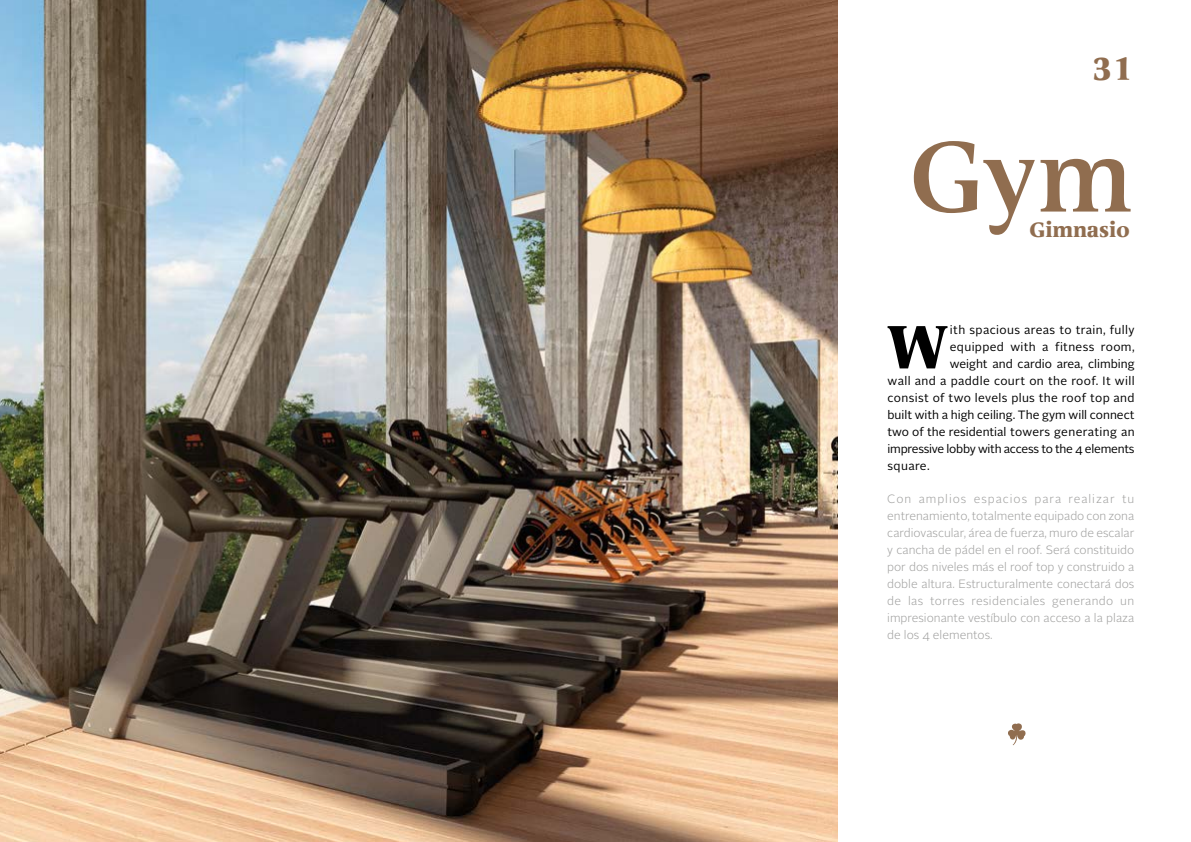
<style>
.page{position:relative;width:1191px;height:842px;background:#fff}
.page>*{position:absolute;margin:0;border:0;box-sizing:border-box;transform-origin:0 0}
.t1{font:500 100px "Alinea Serif";color:#906d4f}
.t2{font:700 61.1px "Alinea Serif";color:#000}
.t3{font:700 32px "Alinea Serif";color:#906d4f}
.t4{font:700 21px "Alinea Serif";color:#906d4f}
.t5{font:300 12px/17px "Alright Sans";color:#9d9d9c;text-align:justify}
.t6{font:12px "Alright Sans";letter-spacing:.015em;color:#000}
.t7{font:12px "Alright Sans";letter-spacing:-.02em;color:#000}
</style>
<div class="page">
<img style="left:0;top:0;width:838px;height:842px">
<svg style="left:1008px;top:723px;width:18px;height:22px"></svg>
<h3 class="t3" style="left:1092px;top:50px;width:44px">31</h3>
<h1 class="t1" style="left:910px;top:117px;width:223px">Gym</h1>
<h3 class="t4" style="left:1029px;top:217px;width:101px">Gimnasio</h3>
<h2 class="t2" style="left:887px;top:311px;width:61px">W</h2>
<p class="t6" style="left:949px;top:322px;width:186px">ith spacious areas to train, fully</p>
<p class="t6" style="left:949px;top:339px;width:186px">equipped with a fitness room,</p>
<p class="t6" style="left:949px;top:356px;width:186px">weight and cardio area, climbing</p>
<p class="t6" style="left:887px;top:373px;width:248px">wall and a paddle court on the roof. It will</p>
<p class="t6" style="left:887px;top:390px;width:248px">consist of two levels plus the roof top and</p>
<p class="t6" style="left:887px;top:407px;width:248px">built with a high ceiling. The gym will connect</p>
<p class="t6" style="left:887px;top:424px;width:248px">two of the residential towers generating an</p>
<p class="t7" style="left:887px;top:441px;width:248px">impressive lobby with access to the 4 elements</p>
<p class="t6" style="left:887px;top:458px;width:44px">square.</p>
<p class="t5" style="left:887px;top:490px;width:248px">Con amplios espacios para realizar tu entrenamiento, totalmente equipado con zona cardiovascular, área de fuerza, muro de escalar y cancha de pádel en el roof. Será constituido por dos niveles más el roof top y construido a doble altura. Estructuralmente conectará dos de las torres residenciales generando un impresionante vestíbulo con acceso a la plaza de los 4 elementos.</p>
</div>
